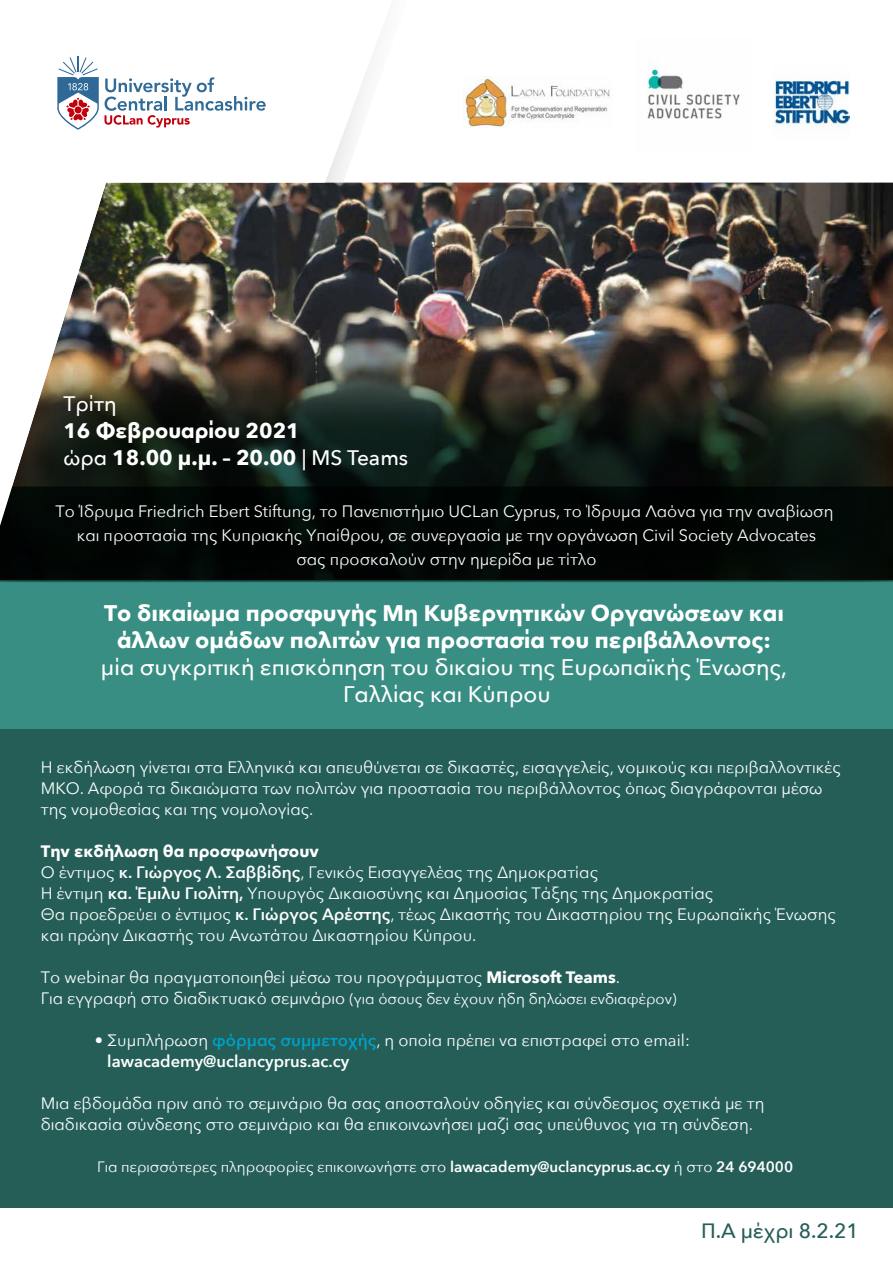
<style>
.page{position:relative;width:893px;height:1263px;background:#fff}
.page>*{position:absolute;margin:0;border:0;box-sizing:border-box;transform-origin:0 0}
.t1{font:700 22.5px/27px "Avenir Next";color:#fff;text-align:center}
.t2{font:500 22.5px/27px "Avenir Next";color:#fff;text-align:center}
.t3{font:700 21px/26.5px "Avenir Next";color:#fff}
.t4{font:500 21px "Avenir Next";color:#fff}
.t5{font:500 20.7px "Avenir Next";color:#245e57}
.t6{font:16.5px/21px "Avenir Next";color:#fff}
.t7{font:15px "Avenir Next";color:#fff}
.s1{font-weight:500}
.s2{font-weight:700}
.s3{font-weight:600}
.s4{font-size:16.5px}
.s5{font-weight:600;color:#00a0c6}
</style>
<div class="page">
<img style="left:392px;top:183px;width:501px;height:154px">
<div style="left:0;top:705px;width:893px;height:558px;background:#245e57"></div>
<div style="left:0;top:580px;width:893px;height:149px;background:#388e82"></div>
<img style="left:58px;top:60px;width:334px;height:277px">
<svg style="left:57px;top:56px;width:209px;height:74px"></svg>
<div style="left:0;top:1209px;width:893px;height:54px;background:#fff"></div>
<img style="left:647px;top:62px;width:93px;height:57px">
<img style="left:774px;top:75px;width:75px;height:58px">
<img style="left:463px;top:76px;width:147px;height:51px">
<img style="left:0;top:337px;width:893px;height:245px">
<p class="t4" style="left:63px;top:386px;width:55px">Τρίτη</p>
<p class="t3" style="left:63px;top:417px;width:346px">16 Φεβρουαρίου 2021<br><span class="s1">ώρα</span> 18.00 μ.μ. – 20.00 <span class="s1">| MS Teams</span></p>
<p class="t6" style="left:55px;top:498px;width:780px;line-height:24px;text-align:center">Το Ίδρυμα Friedrich Ebert Stiftung, το Πανεπιστήμιο UCLan Cyprus, το Ίδρυμα Λαόνα για την αναβίωση και προστασία της Κυπριακής Υπαίθρου, σε συνεργασία με την οργάνωση Civil Society Advocates<br>σας προσκαλούν στην ημερίδα με τίτλο</p>
<h1 class="t1" style="left:104px;top:599px;width:681px">Το δικαίωμα προσφυγής Μη Κυβερνητικών Οργανώσεων και άλλων ομάδων πολιτών για προστασία του περιβάλλοντος:</h1>
<h1 class="t2" style="left:101px;top:653px;width:688px">μία συγκριτική επισκόπηση του δικαίου της Ευρωπαϊκής Ένωσης,<br>Γαλλίας και Κύπρου</h1>
<p class="t6" style="left:41px;top:756px;width:801px">H εκδήλωση γίνεται στα Ελληνικά και απευθύνεται σε δικαστές, εισαγγελείς, νομικούς και περιβαλλοντικές<br>ΜΚΟ. Αφορά τα δικαιώματα των πολιτών για προστασία του περιβάλλοντος όπως διαγράφονται μέσω της νομοθεσίας και της νομολογίας.</p>
<p class="t6" style="left:41px;top:840px;width:796px"><span class="s2">Την εκδήλωση θα προσφωνήσουν<br></span>Ο έντιμος <span class="s3">κ. Γιώργος Λ. Σαββίδης</span>, Γενικός Εισαγγελέας της Δημοκρατίας<br>Η έντιμη <span class="s3">κα. Έμιλυ Γιολίτη,</span> Υπουργός Δικαιοσύνης και Δημοσίας Τάξης της Δημοκρατίας<br>Θα προεδρεύει ο έντιμος <span class="s3">κ. Γιώργος Αρέστης</span>, τέως Δικαστής του Δικαστηρίου της Ευρωπαϊκής Ένωσης και πρώην Δικαστής του Ανωτάτου Δικαστηρίου Κύπρου.</p>
<p class="t6" style="left:41px;top:966px;width:581px">Το webinar θα πραγματοποιηθεί μέσω του προγράμματος <span class="s2">Microsoft Teams</span>.</p>
<p class="t7" style="left:41px;top:986px;width:637px"><span class="s4">Για εγγραφή στο διαδικτυακό σεμινάριο</span> (για όσους δεν έχουν ήδη δηλώσει ενδιαφέρον)</p>
<p class="t6" style="left:107px;top:1029px;width:584px;text-indent:-12px">• Συμπλήρωση <span class="s5">φόρμας συμμετοχής</span>, η οποία πρέπει να επιστραφεί στο email: <span class="s3">lawacademy@uclancyprus.ac.cy</span></p>
<p class="t6" style="left:41px;top:1092px;width:725px">Μια εβδομάδα πριν από το σεμινάριο θα σας αποσταλούν οδηγίες και σύνδεσμος σχετικά με τη διαδικασία σύνδεσης στο σεμινάριο και θα επικοινωνήσει μαζί σας υπεύθυνος για τη σύνδεση.</p>
<p class="t7" style="left:97px;top:1154px;width:698px">Για περισσότερες πληροφορίες επικοινωνήστε στο <span class="s3">lawacademy@uclancyprus.ac.cy</span> ή στο <span class="s3">24 694000</span></p>
<p class="t5" style="left:701px;top:1213px;width:159px">Π.Α μέχρι 8.2.21</p>
</div>
